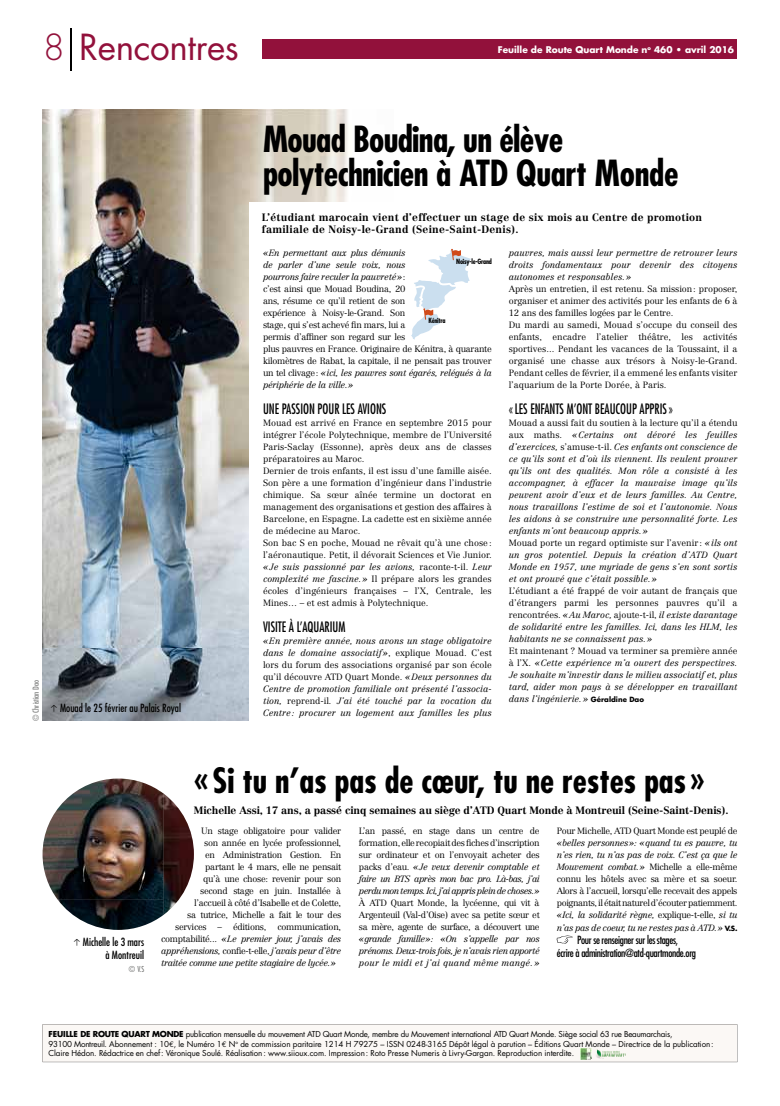
<style>
.page{position:relative;width:780px;height:1106px;background:#fff}
.page>*{position:absolute;margin:0;border:0;box-sizing:border-box;transform-origin:0 0}
.t1{font:700 condensed 35px/34px "Futura Std";letter-spacing:-.02em;color:#000}
.t2{font:35px "Futura Std";letter-spacing:-.01em;color:#92113b}
.t3{font:700 condensed 34px "Futura Std";letter-spacing:-.005em;color:#000}
.t4{font:condensed 14px "Futura Std";color:#000;scale:.9 1}
.t5{font:condensed 11px/13px "Futura Std";letter-spacing:-.03em;color:#000;text-align:center}
.t6{font:condensed 11px/13px "Futura Std";color:#000;text-align:right}
.t7{font:700 10.5px/12px "Centennial";letter-spacing:.02em;color:#000}
.t8{font:700 10.5px "Centennial";letter-spacing:-.01em;color:#000}
.t9{font:300 9px/12px "Centennial";color:#000;text-align:justify}
.t10{font:italic 300 9px/12px "Centennial";color:#000;text-align:justify}
.t11{font:300 9px/12px "Centennial";letter-spacing:-.03em;color:#000}
.t12{font:italic 300 9px "Centennial";letter-spacing:-.04em;color:#000}
.t13{font:700 9px "Futura Std";color:#fff}
.t14{font:italic 300 9px "Centennial";letter-spacing:-.03em;color:#000}
.t15{font:8px/9.6px "Futura Std";letter-spacing:-.01em;color:#000}
.t16{font:condensed 8px "Futura Std";color:#808180}
.t17{font:700 condensed 7px "Futura Std";letter-spacing:-.03em;color:#000}
.s1{font-weight:300}
.s2{font-style:italic}
.s3{font-style:normal}
.s4{font-family:"Futura Std";font-weight:700;font-style:normal;font-size:7px}
.s5{font-weight:700}
.s6{font-family:"Euro Mono"}
</style>
<div class="page">
<hr style="left:70px;top:28px;width:1px;height:43px;background:#000">
<img style="left:43px;top:109px;width:305px;height:611px">
<div style="left:262px;top:40px;width:474px;height:19px;background:#92113b"></div>
<svg style="left:556px;top:935px;width:16px;height:8px"></svg>
<div style="left:43px;top:1024px;width:694px;height:38px;background:#fbf8f5"></div>
<img style="left:595px;top:1048px;width:31px;height:11px">
<img style="left:43px;top:778px;width:120px;height:121px">
<img style="left:163px;top:793px;width:31px;height:121px">
<img style="left:58px;top:899px;width:106px;height:31px">
<div style="left:249px;top:202px;width:502px;height:527px;background:#fff"></div>
<svg style="left:411px;top:249px;width:59px;height:90px"></svg>
<svg style="left:51px;top:705px;width:6px;height:7px"></svg>
<h1 class="t2" style="left:43px;top:25px;width:197px"><span class="s1">8</span> Rencontres</h1>
<p class="t13" style="left:498px;top:44px;width:238px">Feuille de Route Quart Monde n<sup>o</sup> 460 • avril 2016</p>
<p class="t16" style="left:31px;top:720px;width:42px;rotate:-90deg">© Christian Dao</p>
<p class="t6" style="left:60px;top:701px;width:123px">Mouad le 25 février au Palais Royal</p>
<h1 class="t1" style="left:263px;top:122px;width:417px">Mouad Boudina, un élève polytechnicien à ATD Quart Monde</h1>
<p class="t7" style="left:262px;top:211px;width:441px">L’étudiant marocain vient d’effectuer un stage de six mois au Centre de promotion familiale de Noisy-le-Grand (Seine-Saint-Denis).</p>
<p class="t11" style="left:263px;top:246px;width:230px"><span class="s2">« En permettant aux plus démunis<br>de parler d’une seule voix, nous<br>pourrons faire reculer la pauvreté »</span> :<br>c’est ainsi que Mouad Boudina, 20<br>ans, résume ce qu’il retient de son<br>expérience à Noisy-le-Grand. Son<br>stage, qui s’est achevé fin mars, lui a<br>permis d’affiner son regard sur les<br>plus pauvres en France. Originaire de Kénitra, à quarante kilomètres de Rabat, la capitale, il ne pensait pas trouver un tel clivage : <span class="s2">« ici, les pauvres sont égarés, relégués à la périphérie de la ville. »</span></p>
<h3 class="t4" style="left:263px;top:400px;width:139px">UNE PASSION POUR LES AVIONS</h3>
<p class="t9" style="left:263px;top:416px;width:230px;text-align:left">Mouad est arrivé en France en septembre 2015 pour intégrer l’école Polytechnique, membre de l’Université Paris-Saclay (Essonne), après deux ans de classes préparatoires au Maroc.<br>Dernier de trois enfants, il est issu d’une famille aisée.<br>Son père a une formation d’ingénieur dans l’industrie chimique. Sa sœur aînée termine un doctorat en management des organisations et gestion des affaires à Barcelone, en Espagne. La cadette est en sixième année de médecine au Maroc.<br>Son bac S en poche, Mouad ne rêvait qu’à une chose : l’aéronautique. Petit, il dévorait Sciences et Vie Junior. <span class="s2">« Je suis passionné par les avions,</span> raconte-t-il. <span class="s2">Leur complexité me fascine. »</span> Il prépare alors les grandes écoles d’ingénieurs françaises – l’X, Centrale, les Mines… – et est admis à Polytechnique.</p>
<h3 class="t4" style="left:263px;top:618px;width:93px">VISITE À L’AQUARIUM</h3>
<p class="t10" style="left:263px;top:634px;width:230px">« En première année, nous avons un stage obligatoire dans le domaine associatif »<span class="s3">, explique Mouad. C’est lors du forum des associations organisé par son école qu’il découvre ATD Quart Monde.</span> « Deux personnes du Centre de promotion familiale ont présenté l’associa&shy;tion, <span class="s3">reprend-il</span>. J’ai été touché par la vocation du Centre : procurer un logement aux familles les plus</p>
<p class="t17" style="left:456px;top:257px;width:37px">Noisy-le-Grand</p>
<p class="t17" style="left:428px;top:316px;width:19px">Kénitra</p>
<p class="t10" style="left:508px;top:246px;width:230px">pauvres, mais aussi leur permettre de retrouver leurs droits fondamentaux pour devenir des citoyens autonomes et responsables. »</p>
<p class="t9" style="left:508px;top:282px;width:230px;text-align:left">Après un entretien, il est retenu. Sa mission : proposer, organiser et animer des activités pour les enfants de 6 à 12 ans des familles logées par le Centre.<br>Du mardi au samedi, Mouad s’occupe du conseil des enfants, encadre l’atelier théâtre, les activités sportives... Pendant les vacances de la Toussaint, il a organisé une chasse aux trésors à Noisy-le-Grand.<br>Pendant celles de février, il a emmené les enfants visiter l’aquarium de la Porte Dorée, à Paris.</p>
<h3 class="t4" style="left:508px;top:400px;width:184px">« LES ENFANTS M’ONT BEAUCOUP APPRIS »</h3>
<p class="t10" style="left:508px;top:416px;width:230px;text-align:left"><span class="s3">Mouad a aussi fait du soutien à la lecture qu’il a étendu aux maths.</span> « Certains ont dévoré les feuilles d’exercices, <span class="s3">s’amuse-t-il.</span> Ces enfants ont conscience de ce qu’ils sont et d’où ils viennent. Ils veulent prouver qu’ils ont des qualités. Mon rôle a consisté à les accompagner, à effacer la mauvaise image qu’ils peuvent avoir d’eux et de leurs familles. Au Centre, nous travaillons l’estime de soi et l’autonomie. Nous les aidons à se construire une personnalité forte. Les enfants m’ont beaucoup appris. »<br><span class="s3">Mouad porte un regard optimiste sur l’avenir :</span> « ils ont un gros potentiel. Depuis la création d’ATD Quart Monde en 1957, une myriade de gens s’en sont sortis et ont prouvé que c’était possible. »</p>
<p class="t9" style="left:508px;top:584px;width:230px">L’étudiant a été frappé de voir autant de français que d’étrangers parmi les personnes pauvres qu’il a rencontrées. <span class="s2">« Au Maroc,</span> ajoute-t-il, <span class="s2">il existe davantage de solidarité entre les familles. Ici, dans les HLM, les habitants ne se connaissent pas. »</span></p>
<p class="t10" style="left:508px;top:644px;width:230px"><span class="s3">Et maintenant ? Mouad va terminer sa première année à l’X.</span> « Cette expérience m’a ouvert des perspectives.<br>Je souhaite m’investir dans le milieu associatif et, plus tard, aider mon pays à se développer en travaillant dans l’ingénierie. » <span class="s4">Géraldine Dao</span></p>
<h2 class="t3" style="left:194px;top:759px;width:512px">« Si tu n’as pas de cœur, tu ne restes pas »</h2>
<p class="t6" style="left:83px;top:935px;width:63px">Michelle le 3 mars à Montreuil</p>
<p class="t16" style="left:129px;top:963px;width:17px">© V.S</p>
<p class="t8" style="left:194px;top:804px;width:536px">Michelle Assi, 17 ans, a passé cinq semaines au siège d’ATD Quart Monde à Montreuil (Seine-Saint-Denis).</p>
<p class="t11" style="left:201px;top:824px;width:142px">Un stage obligatoire pour valider</p>
<p class="t11" style="left:204px;top:836px;width:139px">son année en lycée professionnel,</p>
<p class="t11" style="left:205px;top:848px;width:137px">en Administration Gestion. En</p>
<p class="t11" style="left:205px;top:860px;width:138px">partant le 4 mars, elle ne pensait</p>
<p class="t11" style="left:203px;top:872px;width:139px">qu’à une chose: revenir pour son</p>
<p class="t11" style="left:200px;top:884px;width:143px">second stage en juin. Installée à</p>
<p class="t11" style="left:194px;top:896px;width:148px">l’accueil à côté d’Isabelle et de Colette,</p>
<p class="t11" style="left:187px;top:908px;width:155px">sa tutrice, Michelle a fait le tour des</p>
<p class="t11" style="left:175px;top:920px;width:167px">services – éditions, communication,</p>
<p class="t12" style="left:161px;top:933px;width:182px"><span class="s3">comptabilité...</span> « Le premier jour, j’avais des</p>
<p class="t12" style="left:161px;top:945px;width:181px">appréhensions, <span class="s3">confie-t-elle,</span> j’avais peur d’être</p>
<p class="t12" style="left:161px;top:957px;width:176px">traitée comme une petite stagiaire de lycée. »</p>
<p class="t9" style="left:359px;top:824px;width:182px">L’an passé, en stage dans un centre de formation, elle recopiait des fiches d’inscription sur ordinateur et on l’envoyait acheter des packs d’eau. <span class="s2">« Je veux devenir comptable et faire un BTS après mon bac pro. Là-bas, j’ai perdu mon temps. Ici, j’ai appris plein de choses. »</span></p>
<p class="t9" style="left:359px;top:896px;width:182px">À ATD Quart Monde, la lycéenne, qui vit à Argenteuil (Val-d’Oise) avec sa petite sœur et sa mère, agente de surface, a découvert une</p>
<p class="t10" style="left:359px;top:932px;width:182px">« grande famille » : « On s’appelle par nos prénoms. Deux-trois fois, je n’avais rien apporté pour le midi et j’ai quand même mangé. »</p>
<p class="t11" style="left:556px;top:824px;width:182px">Pour Michelle, ATD Quart Monde est peuplé de</p>
<p class="t9" style="left:556px;top:836px;width:182px"><span class="s2">« belles personnes »: « quand tu es pauvre, tu n’es rien, tu n’as pas de voix. C’est ça que le Mouvement combat. »</span> Michelle a elle-même connu les hôtels avec sa mère et sa soeur.<br>Alors à l’accueil, lorsqu’elle recevait des appels poignants, il était naturel d’écouter patiemment. <span class="s2">« Ici, la solidarité règne,</span> explique-t-elle, <span class="s2">si tu</span></p>
<p class="t14" style="left:556px;top:922px;width:182px">n’as pas de coeur, tu ne restes pas à ATD. » <span class="s4">V.S.</span></p>
<p class="t5" style="left:556px;top:933px;width:141px">Pour se renseigner sur les stages,<br>écrire à administration@atd-quartmonde.org</p>
<p class="t15" style="left:48px;top:1029px;width:666px"><span class="s5">FEUILLE DE ROUTE QUART MONDE</span> publication mensuelle du mouvement ATD Quart Monde, membre du Mouvement international ATD Quart Monde. Siège social 63 rue Beaumarchais,<br>93100 Montreuil. Abonnement : 10<span class="s6">€</span>, le Numéro 1<span class="s6">€</span> N<sup>o</sup> de commission paritaire 1214 H 79275 – ISSN 0248-3165 Dépôt légal à parution – Éditions Quart Monde – Directrice de la publication :<br>Claire Hédon. Rédactrice en chef : Véronique Soulé. Réalisation : www.siioux.com. Impression : Roto Presse Numeris à Livry-Gargan. Reproduction interdite.</p>
</div>
